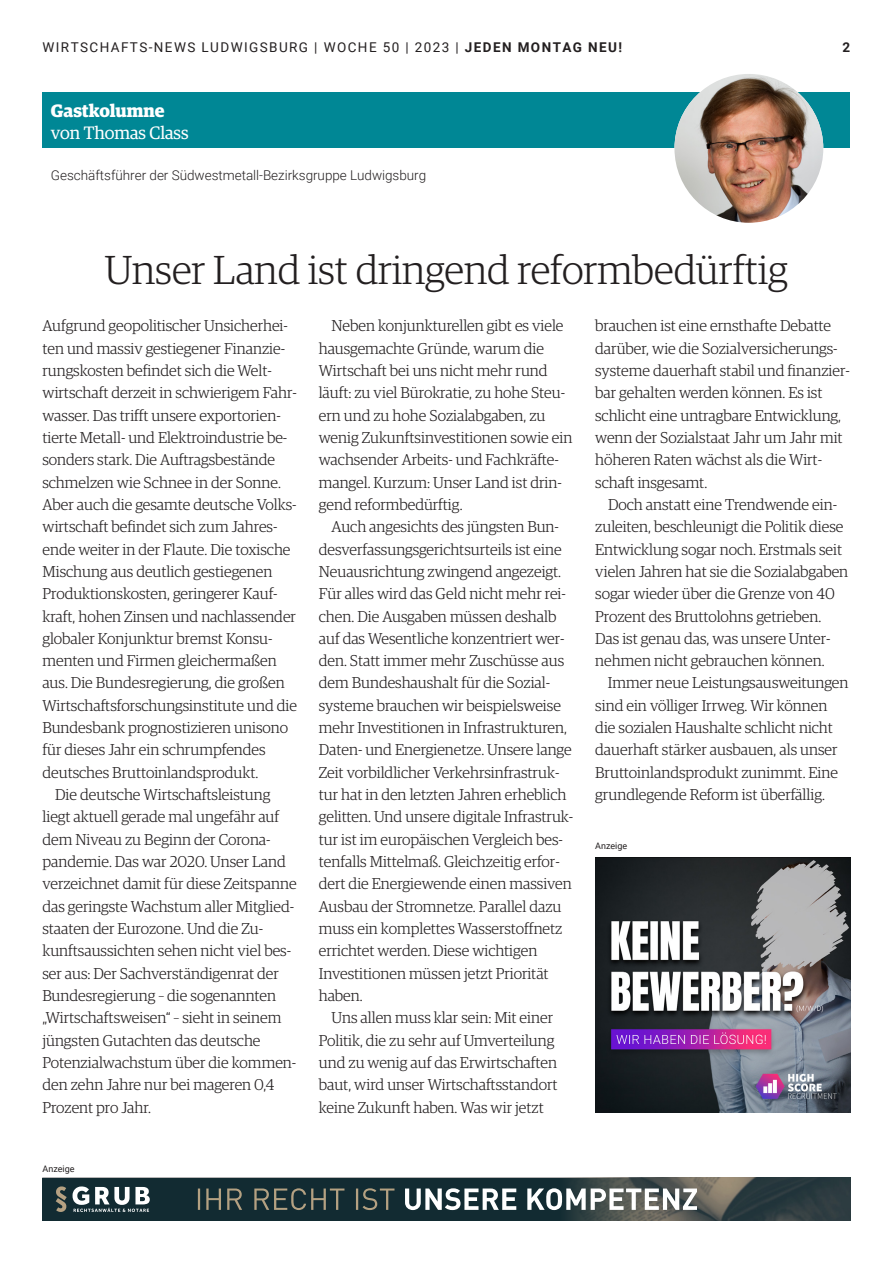
<style>
.page{position:relative;width:893px;height:1263px;background:#fff}
.page>*{position:absolute;margin:0;border:0;box-sizing:border-box;transform-origin:0 0}
.t1{font:40.5px "Guardian Egyp Light Standard,Light,normal";color:#231f20}
.t2{font:18px "Guardian Egyp Regular Standard,Normal,normal";letter-spacing:-.005em;color:#fff}
.t3{font:18px "Guardian Egyp Bold Standard,Bold,normal";color:#fff}
.t4{font:15.75px/22.4px "Guardian Egyp Light Standard,Light,normal";color:#231f20}
.t5{font:13.5px "Roboto Light Standard,Light,normal";color:#231f20}
.t6{font:13.5px "Roboto Standard,Normal,normal";letter-spacing:.105em;color:#231f20}
.t7{font:13.5px "Roboto Standard,Bold,normal";color:#231f20}
.t8{font:9px "Roboto";color:#231f20}
.t9{font:9px "Roboto Standard,Normal,normal";color:#231f20}
.s1{font-family:"Roboto Standard,Bold,normal"}
</style>
<div class="page">
<div style="left:43px;top:1178px;width:807px;height:42px;background:#122b32"></div>
<img style="left:554px;top:1178px;width:296px;height:42px">
<svg style="left:405px;top:1188px;width:292px;height:22px"></svg>
<svg style="left:198px;top:1188px;width:196px;height:22px"></svg>
<svg style="left:56px;top:1186px;width:11px;height:26px"></svg>
<svg style="left:73px;top:1186px;width:77px;height:26px"></svg>
<div style="left:42px;top:92px;width:808px;height:55px;background:#008795"></div>
<img style="left:674px;top:74px;width:149px;height:149px;border-radius:74px">
<img style="left:595px;top:858px;width:255px;height:255px">
<p class="t6" style="left:42px;top:38px;width:581px">WIRTSCHAFTS-NEWS LUDWIGSBURG | WOCHE 50 | 2023 | <span class="s1">JEDEN MONTAG NEU!</span></p>
<p class="t7" style="left:842px;top:38px;width:9px">2</p>
<p class="t3" style="left:51px;top:97px;width:115px">Gastkolumne</p>
<p class="t2" style="left:51px;top:121px;width:139px">von Thomas Class</p>
<p class="t5" style="left:51px;top:165px;width:377px">Geschäftsführer der Südwestmetall-Bezirksgruppe Ludwigsburg</p>
<h1 class="t1" style="left:105px;top:243px;width:685px">Unser Land ist dringend reformbedürftig</h1>
<p class="t4" style="left:42px;top:314px;width:247px">Aufgrund geopolitischer Unsicherhei-</p>
<p class="t4" style="left:42px;top:336px;width:244px">ten und massiv gestiegener Finanzie-</p>
<p class="t4" style="left:42px;top:358px;width:231px">rungskosten befindet sich die Welt-</p>
<p class="t4" style="left:42px;top:381px;width:256px">wirtschaft derzeit in schwierigem Fahr-</p>
<p class="t4" style="left:42px;top:403px;width:240px">wasser. Das trifft unsere exportorien-</p>
<p class="t4" style="left:42px;top:425px;width:246px">tierte Metall- und Elektroindustrie be-</p>
<p class="t4" style="left:42px;top:448px;width:234px">sonders stark. Die Auftragsbestände</p>
<p class="t4" style="left:42px;top:470px;width:240px">schmelzen wie Schnee in der Sonne.</p>
<p class="t4" style="left:42px;top:492px;width:256px">Aber auch die gesamte deutsche Volks-</p>
<p class="t4" style="left:42px;top:515px;width:237px">wirtschaft befindet sich zum Jahres-</p>
<p class="t4" style="left:42px;top:537px;width:250px">ende weiter in der Flaute. Die toxische</p>
<p class="t4" style="left:42px;top:559px;width:231px">Mischung aus deutlich gestiegenen</p>
<p class="t4" style="left:42px;top:582px;width:237px">Produktionskosten, geringerer Kauf-</p>
<p class="t4" style="left:42px;top:604px;width:255px">kraft, hohen Zinsen und nachlassender</p>
<p class="t4" style="left:42px;top:626px;width:232px">globaler Konjunktur bremst Konsu-</p>
<p class="t4" style="left:42px;top:649px;width:236px">menten und Firmen gleichermaßen</p>
<p class="t4" style="left:42px;top:671px;width:244px">aus. Die Bundesregierung, die großen</p>
<p class="t4" style="left:42px;top:693px;width:256px">Wirtschaftsforschungsinstitute und die</p>
<p class="t4" style="left:42px;top:716px;width:247px">Bundesbank prognostizieren unisono</p>
<p class="t4" style="left:42px;top:738px;width:225px">für dieses Jahr ein schrumpfendes</p>
<p class="t4" style="left:42px;top:760px;width:217px">deutsches Bruttoinlandsprodukt.</p>
<p class="t4" style="left:55px;top:783px;width:217px">Die deutsche Wirtschaftsleistung</p>
<p class="t4" style="left:42px;top:805px;width:238px">liegt aktuell gerade mal ungefähr auf</p>
<p class="t4" style="left:42px;top:827px;width:230px">dem Niveau zu Beginn der Corona-</p>
<p class="t4" style="left:42px;top:849px;width:245px">pandemie. Das war 2020. Unser Land</p>
<p class="t4" style="left:42px;top:872px;width:256px">verzeichnet damit für diese Zeitspanne</p>
<p class="t4" style="left:42px;top:894px;width:253px">das geringste Wachstum aller Mitglied-</p>
<p class="t4" style="left:42px;top:916px;width:222px">staaten der Eurozone. Und die Zu-</p>
<p class="t4" style="left:42px;top:939px;width:250px">kunftsaussichten sehen nicht viel bes-</p>
<p class="t4" style="left:42px;top:961px;width:238px">ser aus: Der Sachverständigenrat der</p>
<p class="t4" style="left:42px;top:983px;width:235px">Bundesregierung – die sogenannten</p>
<p class="t4" style="left:42px;top:1006px;width:241px">„Wirtschaftsweisen“ – sieht in seinem</p>
<p class="t4" style="left:42px;top:1028px;width:220px">jüngsten Gutachten das deutsche</p>
<p class="t4" style="left:42px;top:1050px;width:255px">Potenzialwachstum über die kommen-</p>
<p class="t4" style="left:42px;top:1073px;width:234px">den zehn Jahre nur bei mageren 0,4</p>
<p class="t4" style="left:42px;top:1095px;width:110px">Prozent pro Jahr.</p>
<p class="t4" style="left:595px;top:314px;width:256px">brauchen ist eine ernsthafte Debatte darüber, wie die Sozialversicherungs&shy;systeme dauerhaft stabil und finanzier&shy;bar gehalten werden können. Es ist schlicht eine untragbare Entwicklung, wenn der Sozialstaat Jahr um Jahr mit höheren Raten wächst als die Wirt&shy;schaft insgesamt.</p>
<p class="t4" style="left:595px;top:492px;width:255px;text-indent:13px">Doch anstatt eine Trendwende ein&shy;zuleiten, beschleunigt die Politik diese Entwicklung sogar noch. Erstmals seit vielen Jahren hat sie die Sozialabgaben sogar wieder über die Grenze von 40<br>Prozent des Bruttolohns getrieben.<br>Das ist genau das, was unsere Unter&shy;nehmen nicht gebrauchen können.</p>
<p class="t4" style="left:595px;top:671px;width:255px;text-indent:13px">Immer neue Leistungsausweitungen sind ein völliger Irrweg. Wir können die sozialen Haushalte schlicht nicht dauerhaft stärker ausbauen, als unser Bruttoinlandsprodukt zunimmt. Eine grundlegende Reform ist überfällig.</p>
<p class="t4" style="left:319px;top:314px;width:255px;text-indent:13px">Neben konjunkturellen gibt es viele hausgemachte Gründe, warum die Wirtschaft bei uns nicht mehr rund läuft: zu viel Bürokratie, zu hohe Steu&shy;ern und zu hohe Sozialabgaben, zu wenig Zukunftsinvestitionen sowie ein wachsender Arbeits- und Fachkräfte&shy;mangel. Kurzum: Unser Land ist drin&shy;gend reformbedürftig.</p>
<p class="t4" style="left:319px;top:515px;width:256px;text-indent:13px">Auch angesichts des jüngsten Bun&shy;desverfassungsgerichtsurteils ist eine Neuausrichtung zwingend angezeigt.<br>Für alles wird das Geld nicht mehr rei&shy;chen. Die Ausgaben müssen deshalb auf das Wesentliche konzentriert wer&shy;den. Statt immer mehr Zuschüsse aus dem Bundeshaushalt für die Sozial&shy;systeme brauchen wir beispielsweise mehr Investitionen in Infrastrukturen, Daten- und Energienetze. Unsere lange Zeit vorbildlicher Verkehrsinfrastruk&shy;tur hat in den letzten Jahren erheblich gelitten. Und unsere digitale Infrastruk&shy;tur ist im europäischen Vergleich bes&shy;tenfalls Mittelmaß. Gleichzeitig erfor&shy;dert die Energiewende einen massiven Ausbau der Stromnetze. Parallel dazu muss ein komplettes Wasserstoffnetz errichtet werden. Diese wichtigen Investitionen müssen jetzt Priorität haben.</p>
<p class="t4" style="left:319px;top:1006px;width:240px;text-indent:13px">Uns allen muss klar sein: Mit einer Politik, die zu sehr auf Umverteilung und zu wenig auf das Erwirtschaften baut, wird unser Wirtschaftsstandort keine Zukunft haben. Was wir jetzt</p>
<p class="t9" style="left:595px;top:839px;width:33px">Anzeige</p>
<p class="t8" style="left:43px;top:1162px;width:34px">Anzeige</p>
</div>
